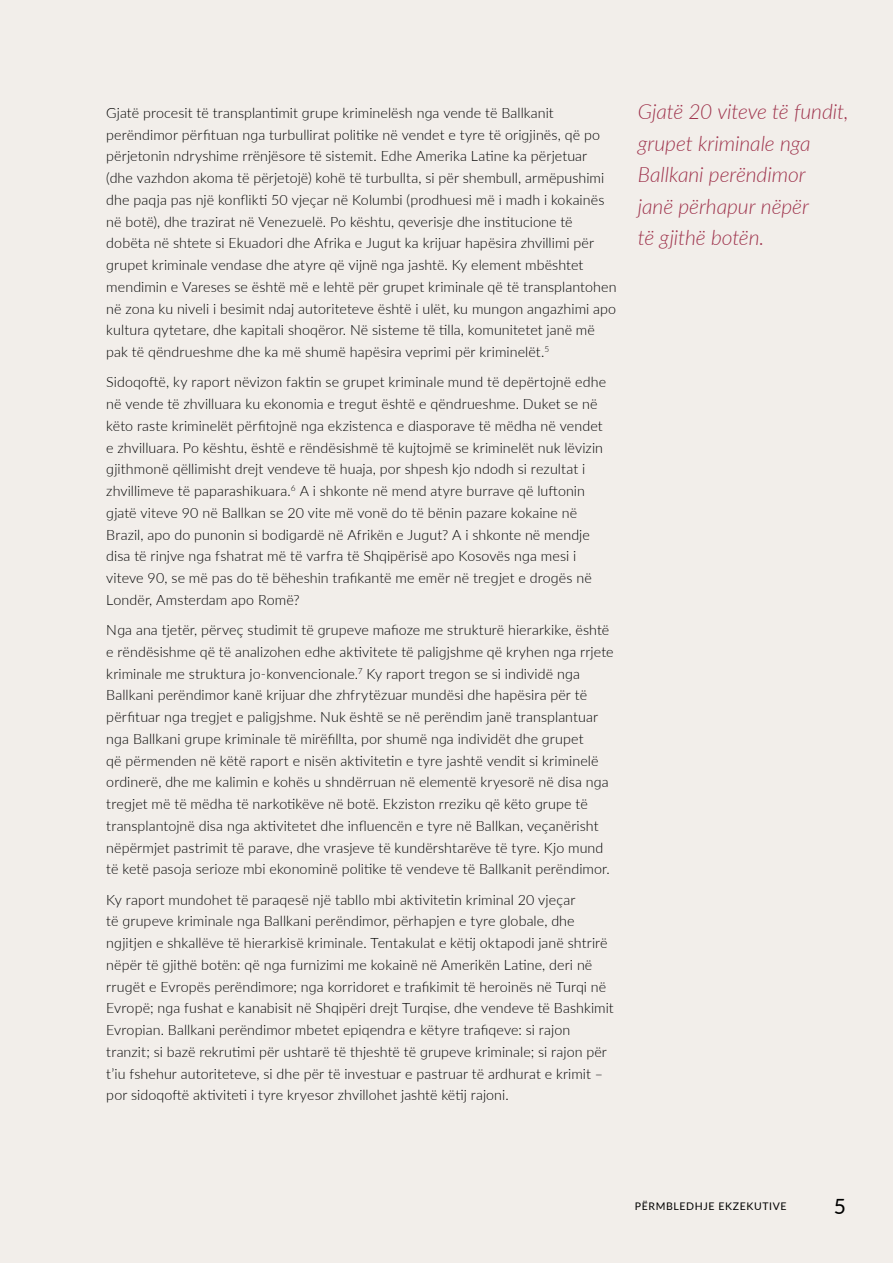
<style>
.page{position:relative;width:893px;height:1263px;background:#f2eeea}
.page>*{position:absolute;margin:0;border:0;box-sizing:border-box;transform-origin:0 0}
.t1{font:italic 300 21px/31.5px "Lato";letter-spacing:-.005em;color:#9f344d}
.t2{font:21px "Lato";color:#000}
.t3{font:300 14.25px/21.8px "Lato";letter-spacing:.005em;color:#000}
.t4{font:10.5px "Lato";letter-spacing:.06em;color:#000}
</style>
<div class="page">
<p class="t3" style="left:106px;top:101px;width:512px">Gjatë procesit të transplantimit grupe kriminelësh nga vende të Ballkanit perëndimor përfituan nga turbullirat politike në vendet e tyre të origjinës, që po përjetonin ndryshime rrënjësore të sistemit. Edhe Amerika Latine ka përjetuar (dhe vazhdon akoma të përjetojë) kohë të turbullta, si për shembull, armëpushimi dhe paqja pas një konflikti 50 vjeçar në Kolumbi (prodhuesi më i madh i kokainës në botë), dhe trazirat në Venezuelë. Po kështu, qeverisje dhe institucione të dobëta në shtete si Ekuadori dhe Afrika e Jugut ka krijuar hapësira zhvillimi për grupet kriminale vendase dhe atyre që vijnë nga jashtë. Ky element mbështet mendimin e Vareses se është më e lehtë për grupet kriminale që të transplantohen në zona ku niveli i besimit ndaj autoriteteve është i ulët, ku mungon angazhimi apo kultura qytetare, dhe kapitali shoqëror. Në sisteme të tilla, komunitetet janë më pak të qëndrueshme dhe ka më shumë hapësira veprimi për kriminelët.<sup>5</sup></p>
<p class="t3" style="left:106px;top:371px;width:501px">Sidoqoftë, ky raport nëvizon faktin se grupet kriminale mund të depërtojnë edhe në vende të zhvilluara ku ekonomia e tregut është e qëndrueshme. Duket se në këto raste kriminelët përfitojnë nga ekzistenca e diasporave të mëdha në vendet e zhvilluara. Po kështu, është e rëndësishmë të kujtojmë se kriminelët nuk lëvizin gjithmonë qëllimisht drejt vendeve të huaja, por shpesh kjo ndodh si rezultat i zhvillimeve të paparashikuara.<sup>6</sup> A i shkonte në mend atyre burrave që luftonin gjatë viteve 90 në Ballkan se 20 vite më vonë do të bënin pazare kokaine në Brazil, apo do punonin si bodigardë në Afrikën e Jugut? A i shkonte në mendje disa të rinjve nga fshatrat më të varfra të Shqipërisë apo Kosovës nga mesi i viteve 90, se më pas do të bëheshin trafikantë me emër në tregjet e drogës në Londër, Amsterdam apo Romë?</p>
<p class="t3" style="left:106px;top:618px;width:509px">Nga ana tjetër, përveç studimit të grupeve mafioze me strukturë hierarkike, është e rëndësishme që të analizohen edhe aktivitete të paligjshme që kryhen nga rrjete kriminale me struktura jo-konvencionale.<sup>7</sup> Ky raport tregon se si individë nga Ballkani perëndimor kanë krijuar dhe zhfrytëzuar mundësi dhe hapësira për të përfituar nga tregjet e paligjshme. Nuk është se në perëndim janë transplantuar nga Ballkani grupe kriminale të mirëfillta, por shumë nga individët dhe grupet<br>që përmenden në këtë raport e nisën aktivitetin e tyre jashtë vendit si kriminelë ordinerë, dhe me kalimin e kohës u shndërruan në elementë kryesorë në disa nga tregjet më të mëdha të narkotikëve në botë. Ekziston rreziku që këto grupe të transplantojnë disa nga aktivitetet dhe influencën e tyre në Ballkan, veçanërisht nëpërmjet pastrimit të parave, dhe vrasjeve të kundërshtarëve të tyre. Kjo mund të ketë pasoja serioze mbi ekonominë politike të vendeve të Ballkanit perëndimor.</p>
<p class="t3" style="left:106px;top:888px;width:509px">Ky raport mundohet të paraqesë një tabllo mbi aktivitetin kriminal 20 vjeçar<br>të grupeve kriminale nga Ballkani perëndimor, përhapjen e tyre globale, dhe ngjitjen e shkallëve të hierarkisë kriminale. Tentakulat e këtij oktapodi janë shtrirë nëpër të gjithë botën: që nga furnizimi me kokainë në Amerikën Latine, deri në rrugët e Evropës perëndimore; nga korridoret e trafikimit të heroinës në Turqi në Evropë; nga fushat e kanabisit në Shqipëri drejt Turqise, dhe vendeve të Bashkimit Evropian. Ballkani perëndimor mbetet epiqendra e këtyre trafiqeve: si rajon tranzit; si bazë rekrutimi për ushtarë të thjeshtë të grupeve kriminale; si rajon për t’iu fshehur autoriteteve, si dhe për të investuar e pastruar të ardhurat e krimit – por sidoqoftë aktiviteti i tyre kryesor zhvillohet jashtë këtij rajoni.</p>
<h1 class="t1" style="left:638px;top:95px;width:212px">Gjatë 20 viteve të fundit, grupet kriminale nga<br>Ballkani perëndimor<br>janë përhapur nëpër<br>të gjithë botën.</h1>
<p class="t4" style="left:635px;top:1198px;width:153px">PËRMBLEDHJE EKZEKUTIVE</p>
<h1 class="t2" style="left:834px;top:1191px;width:14px">5</h1>
</div>
